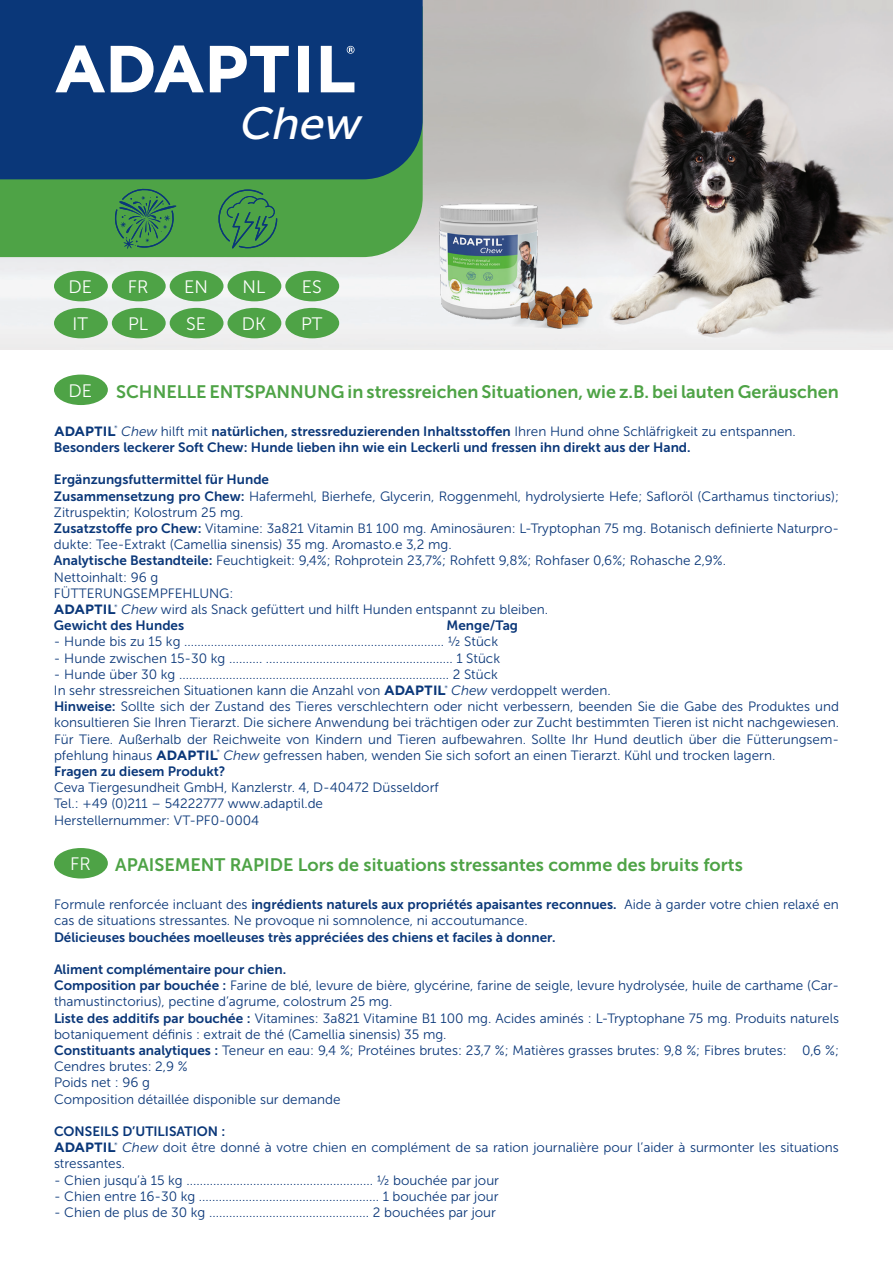
<style>
.page{position:relative;width:893px;height:1263px;background:#fff}
.page>*{position:absolute;margin:0;border:0;box-sizing:border-box;transform-origin:0 0}
.t1{font:italic 44.85px "Museo Sans 500";color:#fff}
.t2{font:18px "Museo Sans 700";color:#4ea346}
.t3{font:18px/37px "Museo Sans 300";color:#fff}
.t4{font:13.5px/16.2px "Museo Sans 300";color:#0a3779}
.t5{font:13.5px "Museo Sans 700";color:#0a3779}
.s1{font-family:"Gotham";font-weight:700}
.s2{font-style:italic}
.s3{font-family:"Museo Sans 700"}
</style>
<div class="page">
<img style="left:0;top:0;width:893px;height:349px">
<div style="left:0;top:179px;width:423px;height:78px;background:#4ea346"></div>
<div style="left:0;top:0;width:423px;height:179px;background:#0a3779"></div>
<svg style="left:55px;top:46px;width:299px;height:46px"></svg>
<svg style="left:113px;top:186px;width:63px;height:63px;background:#418e4f"></svg>
<svg style="left:218px;top:189px;width:59px;height:59px;background:#42904e"></svg>
<div style="left:54px;top:308px;width:54px;height:30px;background:#4ea346;border-radius:50%"></div>
<div style="left:112px;top:271px;width:54px;height:30px;background:#4ea346;border-radius:50%"></div>
<div style="left:112px;top:308px;width:54px;height:30px;background:#4ea346;border-radius:50%"></div>
<div style="left:170px;top:271px;width:54px;height:30px;background:#4ea346;border-radius:50%"></div>
<div style="left:170px;top:308px;width:54px;height:30px;background:#4ea346;border-radius:50%"></div>
<div style="left:227px;top:271px;width:54px;height:30px;background:#4ea346;border-radius:50%"></div>
<div style="left:227px;top:308px;width:54px;height:30px;background:#4ea346;border-radius:50%"></div>
<div style="left:285px;top:271px;width:54px;height:30px;background:#4ea346;border-radius:50%"></div>
<div style="left:285px;top:308px;width:54px;height:30px;background:#4ea346;border-radius:50%"></div>
<div style="left:54px;top:271px;width:54px;height:30px;background:#4ea346;border-radius:50%"></div>
<div style="left:54px;top:375px;width:54px;height:30px;background:#4ea346;border-radius:50%"></div>
<div style="left:54px;top:848px;width:54px;height:30px;background:#4ea346;border-radius:50%"></div>
<img style="left:434px;top:193px;width:110px;height:135px">
<img style="left:508px;top:273px;width:88px;height:60px">
<h1 class="t1" style="left:238px;top:99px;width:133px">Chew</h1>
<h2 class="t3" style="left:69px;top:268px;width:25px">DE</h2>
<h2 class="t3" style="left:73px;top:305px;width:17px">IT</h2>
<h2 class="t3" style="left:128px;top:268px;width:22px">FR<br>PL</h2>
<h2 class="t3" style="left:184px;top:268px;width:25px">EN<br>SE</h2>
<h2 class="t3" style="left:242px;top:268px;width:26px">NL<br>DK</h2>
<h2 class="t3" style="left:301px;top:268px;width:23px">ES<br>PT</h2>
<h2 class="t3" style="left:69px;top:372px;width:25px">DE</h2>
<h2 class="t2" style="left:116px;top:382px;width:724px">SCHNELLE ENTSPANNUNG in stressreichen Situationen, wie z.B. bei lauten Geräuschen</h2>
<p class="t4" style="left:54px;top:423px;width:743px"><span class="s1">ADAPTIL</span><sup>®</sup> <span class="s2">Chew</span> hilft mit <span class="s3">natürlichen, stressreduzierenden Inhaltsstoffen</span> Ihren Hund ohne Schläfrigkeit zu entspannen.</p>
<p class="t5" style="left:54px;top:440px;width:638px">Besonders leckerer Soft Chew: Hunde lieben ihn wie ein Leckerli und fressen ihn direkt aus der Hand.</p>
<p class="t5" style="left:54px;top:472px;width:217px">Ergänzungsfuttermittel für Hunde</p>
<p class="t4" style="left:54px;top:488px;width:786px"><span class="s3">Zusammensetzung pro Chew:</span> Hafermehl, Bierhefe, Glycerin, Roggenmehl, hydrolysierte Hefe; Safloröl (Carthamus tinctorius); Zitruspektin; Kolostrum 25 mg.<br><span class="s3">Zusatzstoffe pro Chew:</span> Vitamine: 3a821 Vitamin B1 100 mg. Aminosäuren: L-Tryptophan 75 mg. Botanisch definierte Naturpro&shy;dukte: Tee-Extrakt (Camellia sinensis) 35 mg. Aromasto.e 3,2 mg.<br><span class="s3">Analytische Bestandteile:</span> Feuchtigkeit: 9,4%; Rohprotein 23,7%; Rohfett 9,8%; Rohfaser 0,6%; Rohasche 2,9%.<br>Nettoinhalt: 96 g<br>FÜTTERUNGSEMPFEHLUNG:<br><span class="s1">ADAPTIL</span><sup>®</sup> <span class="s2">Chew</span> wird als Snack gefüttert und hilft Hunden entspannt zu bleiben.</p>
<p class="t5" style="left:54px;top:618px;width:132px">Gewicht des Hundes</p>
<p class="t5" style="left:447px;top:618px;width:73px">Menge/Tag</p>
<p class="t4" style="left:54px;top:634px;width:446px">- Hunde bis zu 15 kg .............................................................................. ½ Stück</p>
<p class="t4" style="left:54px;top:650px;width:448px">- Hunde zwischen 15-30 kg .......... ........................................................ 1 Stück</p>
<p class="t4" style="left:54px;top:666px;width:786px">- Hunde über 30 kg ................................................................................. 2 Stück<br>In sehr stressreichen Situationen kann die Anzahl von <span class="s1">ADAPTIL</span><sup>®</sup> <span class="s2">Chew</span> verdoppelt werden.<br><span class="s3">Hinweise:</span> Sollte sich der Zustand des Tieres verschlechtern oder nicht verbessern, beenden Sie die Gabe des Produktes und konsultieren Sie Ihren Tierarzt. Die sichere Anwendung bei trächtigen oder zur Zucht bestimmten Tieren ist nicht nachgewiesen.<br>Für Tiere. Außerhalb der Reichweite von Kindern und Tieren aufbewahren. Sollte Ihr Hund deutlich über die Fütterungsem&shy;pfehlung hinaus <span class="s1">ADAPTIL</span><sup>®</sup> <span class="s2">Chew</span> gefressen haben, wenden Sie sich sofort an einen Tierarzt. Kühl und trocken lagern.</p>
<p class="t5" style="left:54px;top:764px;width:173px">Fragen zu diesem Produkt?</p>
<p class="t4" style="left:54px;top:780px;width:386px">Ceva Tiergesundheit GmbH, Kanzlerstr. 4, D-40472 Düsseldorf<br>Tel.: +49 (0)211 – 54222777 www.adaptil.de<br>Herstellernummer: VT-PF0-0004</p>
<h2 class="t2" style="left:115px;top:855px;width:629px">APAISEMENT RAPIDE Lors de situations stressantes comme des bruits forts</h2>
<p class="t4" style="left:54px;top:896px;width:786px">Formule renforcée incluant des <span class="s3">ingrédients naturels aux propriétés apaisantes reconnues.</span> Aide à garder votre chien relaxé en cas de situations stressantes. Ne provoque ni somnolence, ni accoutumance.</p>
<p class="t5" style="left:54px;top:929px;width:503px">Délicieuses bouchées moelleuses très appréciées des chiens et faciles à donner.</p>
<p class="t5" style="left:54px;top:962px;width:234px">Aliment complémentaire pour chien.</p>
<p class="t4" style="left:54px;top:977px;width:786px"><span class="s3">Composition par bouchée :</span> Farine de blé, levure de bière, glycérine, farine de seigle, levure hydrolysée, huile de carthame (Car&shy;thamustinctorius), pectine d’agrume, colostrum 25 mg.<br><span class="s3">Liste des additifs par bouchée :</span> Vitamines: 3a821 Vitamine B1 100 mg. Acides aminés : L-Tryptophane 75 mg. Produits naturels botaniquement définis : extrait de thé (Camellia sinensis) 35 mg.<br><span class="s3">Constituants analytiques :</span> Teneur en eau: 9,4 %; Protéines brutes: 23,7 %; Matières grasses brutes: 9,8 %; Fibres brutes: 0,6 %; Cendres brutes: 2,9 %<br>Poids net : 96 g<br>Composition détaillée disponible sur demande</p>
<p class="t5" style="left:54px;top:1124px;width:173px">CONSEILS D’UTILISATION :</p>
<p class="t4" style="left:54px;top:1139px;width:786px"><span class="s1">ADAPTIL</span><sup>®</sup> <span class="s2">Chew</span> doit être donné à votre chien en complément de sa ration journalière pour l’aider à surmonter les situations stressantes.</p>
<p class="t4" style="left:54px;top:1172px;width:447px">- Chien jusqu’à 15 kg ........................................................ ½ bouchée par jour</p>
<p class="t4" style="left:54px;top:1188px;width:446px">- Chien entre 16-30 kg ...................................................... 1 bouchée par jour</p>
<p class="t4" style="left:54px;top:1204px;width:443px">- Chien de plus de 30 kg ................................................ 2 bouchées par jour</p>
<h2 class="t3" style="left:70px;top:845px;width:22px">FR</h2>
</div>
